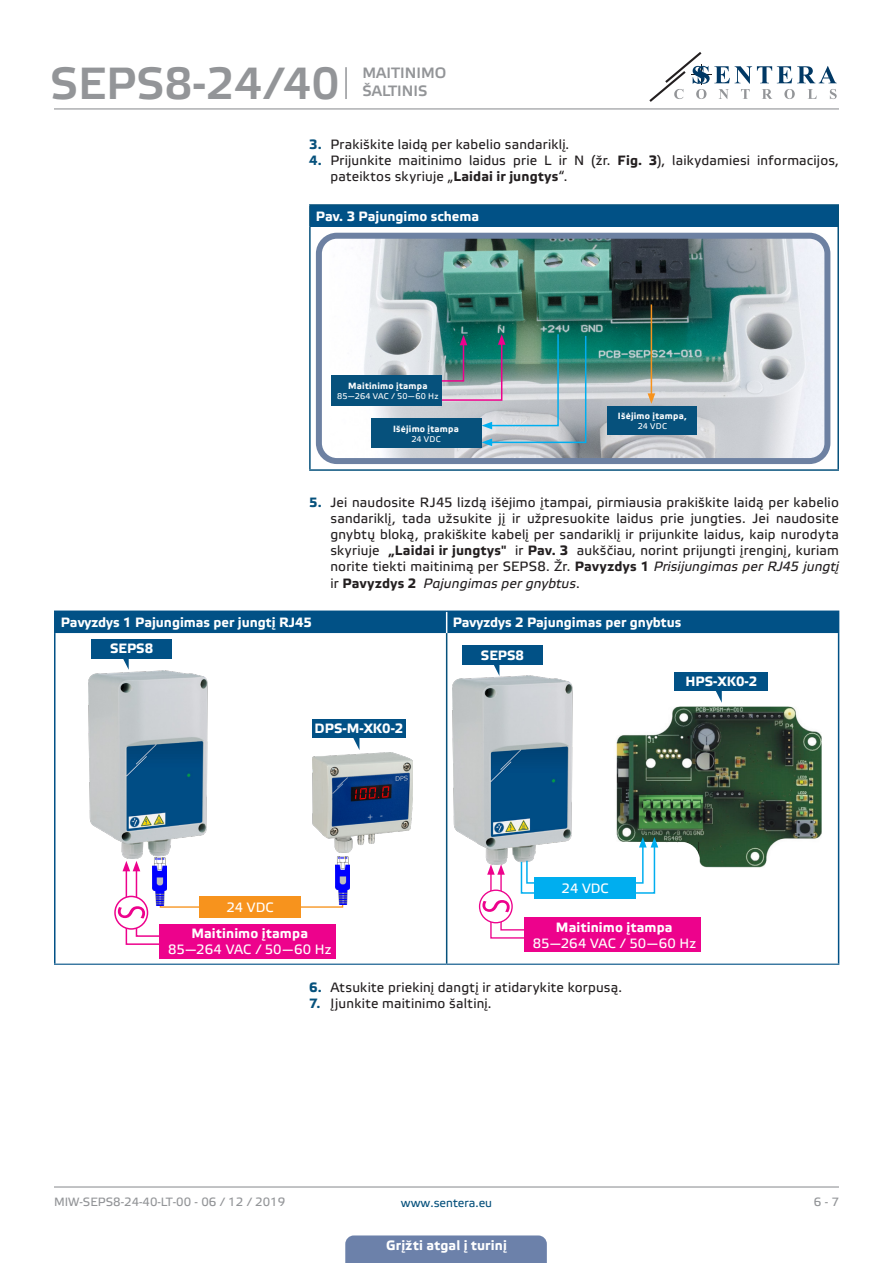
<style>
.page{position:relative;width:893px;height:1263px;background:#fff}
.page>*{position:absolute;margin:0;border:0;box-sizing:border-box;transform-origin:0 0}
.t1{font:45px "Etelka Medium Pro";color:#939598}
.t2{font:15px "Etelka Medium Pro";color:#939598}
.t3{font:13.5px/16.2px "Etelka Text Pro";letter-spacing:.015em;color:#231f20}
.head-table{font:700 13.5px "Etelka Text Pro";color:#fff}
.table_text{font:13.5px "Etelka Text Pro";letter-spacing:.005em;color:#fff}
.Body_text{font:700 13.5px "Etelka Text Pro";color:#fff}
.table_text-2{font:700 13.5px "Etelka Text Pro";letter-spacing:.01em;color:#fff}
.head-table-2{font:700 13.5px "Etelka Text Pro";letter-spacing:.02em;color:#fff}
.Body_text-2{font:13.5px "Etelka Text Pro";color:#fff}
.t4{font:12px "Etelka Text Pro";color:#939598}
.t5{font:12px "Etelka Text Pro";color:#06517c}
.table_text-3{font:700 9px "Etelka Text Pro";letter-spacing:.025em;color:#fff}
.table_text-4{font:8.25px "Etelka Text Pro";letter-spacing:.025em;color:#fff}
.s1{font-weight:700;color:#06517c}
.s2{font-weight:700}
.s3{font-style:italic}
</style>
<div class="page">
<hr style="left:54px;top:108px;width:785px;height:1px;background:#939598">
<hr style="left:54px;top:1186px;width:785px;height:1px;background:#939598">
<svg style="left:649px;top:52px;width:188px;height:50px"></svg>
<div style="left:345px;top:1235px;width:202px;height:28px;background:#6c81aa"></div>
<div style="left:310px;top:205px;width:528px;height:22px;background:#015186"></div>
<hr style="left:309px;top:204px;width:530px;height:2px;background:#06517c">
<hr style="left:309px;top:206px;width:2px;height:21px;background:#06517c">
<hr style="left:837px;top:206px;width:2px;height:21px;background:#06517c">
<hr style="left:309px;top:227px;width:2px;height:242px;background:#06517c">
<hr style="left:837px;top:227px;width:2px;height:242px;background:#06517c">
<hr style="left:309px;top:469px;width:530px;height:2px;background:#06517c">
<img style="left:329px;top:240px;width:494px;height:217px">
<div style="left:316px;top:233px;width:514px;height:231px;border:6px solid #6d81a2;border-radius:18px"></div>
<div style="left:331px;top:376px;width:111px;height:30px;background:#06517c"></div>
<div style="left:371px;top:419px;width:110px;height:29px;background:#06517c"></div>
<div style="left:608px;top:406px;width:89px;height:29px;background:#06517c"></div>
<svg style="left:440px;top:333px;width:147px;height:113px;background:#789fa3"></svg>
<hr style="left:651px;top:304px;width:1px;height:92px;background:#f7931d">
<svg style="left:648px;top:393px;width:7px;height:11px"></svg>
<hr style="left:446px;top:633px;width:1px;height:331px;background:#06517c">
<hr style="left:54px;top:610px;width:393px;height:2px;background:#015186">
<hr style="left:54px;top:612px;width:2px;height:21px;background:#015186">
<hr style="left:447px;top:610px;width:392px;height:2px;background:#015186">
<hr style="left:54px;top:633px;width:2px;height:331px;background:#015186">
<hr style="left:838px;top:633px;width:1px;height:331px;background:#015186">
<hr style="left:54px;top:964px;width:393px;height:1px;background:#015186">
<hr style="left:447px;top:964px;width:392px;height:1px;background:#015186">
<div style="left:56px;top:611px;width:783px;height:22px;background:#015186"></div>
<svg style="left:120px;top:658px;width:9px;height:12px"></svg>
<div style="left:92px;top:639px;width:80px;height:19px;background:#015186"></div>
<svg style="left:353px;top:738px;width:6px;height:11px"></svg>
<div style="left:312px;top:719px;width:94px;height:19px;background:#015186"></div>
<img style="left:312px;top:752px;width:101px;height:100px">
<img style="left:88px;top:670px;width:120px;height:188px">
<img style="left:153px;top:857px;width:13px;height:1px">
<img style="left:337px;top:856px;width:12px;height:48px">
<div style="left:114px;top:896px;width:34px;height:34px;border:2px solid #ed028c;border-radius:50%"></div>
<svg style="left:118px;top:858px;width:227px;height:88px"></svg>
<div style="left:160px;top:924px;width:176px;height:34px;background:#ed028c"></div>
<img style="left:616px;top:706px;width:206px;height:162px">
<img style="left:705px;top:808px;width:7px;height:15px">
<img style="left:453px;top:676px;width:120px;height:170px">
<svg style="left:491px;top:664px;width:8px;height:11px"></svg>
<div style="left:462px;top:645px;width:81px;height:19px;background:#015186"></div>
<svg style="left:713px;top:690px;width:9px;height:13px"></svg>
<div style="left:675px;top:672px;width:93px;height:18px;background:#015186"></div>
<div style="left:479px;top:889px;width:34px;height:34px;border:1px solid #ed028c;border-radius:50%"></div>
<svg style="left:482px;top:837px;width:176px;height:102px"></svg>
<div style="left:525px;top:918px;width:176px;height:34px;background:#ed028c"></div>
<hr style="left:345px;top:67px;width:2px;height:32px;background:#939598">
<h1 class="t1" style="left:50px;top:59px;width:291px">SEPS8-24/40</h1>
<p class="t2" style="left:362px;top:65px;width:85px">MAITINIMO</p>
<p class="t2" style="left:362px;top:83px;width:66px">ŠALTINIS</p>
<p class="t3" style="left:309px;top:137px;width:262px"><span class="s1">3.</span> Prakiškite laidą per kabelio sandariklį.</p>
<p class="t3" style="left:330px;top:153px;width:510px;text-indent:-21px"><span class="s1">4.</span> Prijunkite maitinimo laidus prie L ir N (žr. <span class="s2">Fig. 3</span>), laikydamiesi informacijos, pateiktos skyriuje „<span class="s2">Laidai ir jungtys</span>“.</p>
<p class="head-table" style="left:316px;top:209px;width:165px">Pav. 3 Pajungimo schema</p>
<p class="table_text-3" style="left:348px;top:381px;width:81px">Maitinimo įtampa</p>
<p class="table_text-4" style="left:337px;top:392px;width:103px">85—264 VAC / 50—60 Hz</p>
<p class="table_text-3" style="left:393px;top:424px;width:67px">Išėjimo įtampa</p>
<p class="table_text-4" style="left:411px;top:434px;width:31px">24 VDC</p>
<p class="table_text-3" style="left:618px;top:410px;width:70px">Išėjimo įtampa,</p>
<p class="table_text-4" style="left:638px;top:421px;width:31px">24 VDC</p>
<p class="t3" style="left:330px;top:495px;width:510px;text-align:justify;text-indent:-21px"><span class="s1">5.</span> Jei naudosite RJ45 lizdą išėjimo įtampai, pirmiausia prakiškite laidą per kabelio sandariklį, tada užsukite jį ir užpresuokite laidus prie jungties. Jei naudosite gnybtų bloką, prakiškite kabelį per sandariklį ir prijunkite laidus, kaip nurodyta skyriuje <span class="s2">„Laidai ir jungtys"</span> ir <span class="s2">Pav. 3</span> aukščiau, norint prijungti įrenginį, kuriam norite tiekti maitinimą per SEPS8. Žr. <span class="s2">Pavyzdys 1</span> <span class="s3">Prisijungimas per RJ45 jungtį </span>ir <span class="s2">Pavyzdys 2</span> <span class="s3">Pajungimas per gnybtus</span>.</p>
<p class="head-table" style="left:61px;top:615px;width:253px">Pavyzdys 1 Pajungimas per jungtį RJ45</p>
<p class="head-table" style="left:453px;top:615px;width:230px">Pavyzdys 2 Pajungimas per gnybtus</p>
<p class="Body_text" style="left:110px;top:641px;width:44px">SEPS8</p>
<p class="Body_text" style="left:481px;top:647px;width:44px">SEPS8</p>
<p class="Body_text" style="left:315px;top:721px;width:90px">DPS-M-XK0-2</p>
<p class="Body_text" style="left:685px;top:674px;width:73px">HPS-XK0-2</p>
<p class="Body_text-2" style="left:562px;top:881px;width:48px">24 VDC</p>
<p class="Body_text-2" style="left:226px;top:900px;width:48px">24 VDC</p>
<p class="table_text-2" style="left:191px;top:926px;width:118px">Maitinimo įtampa</p>
<p class="table_text" style="left:168px;top:942px;width:165px">85—264 VAC / 50—60 Hz</p>
<p class="table_text-2" style="left:556px;top:919px;width:118px">Maitinimo įtampa</p>
<p class="table_text" style="left:533px;top:936px;width:165px">85—264 VAC / 50—60 Hz</p>
<p class="t3" style="left:309px;top:980px;width:314px"><span class="s1">6.</span> Atsukite priekinį dangtį ir atidarykite korpusą.</p>
<p class="t3" style="left:309px;top:996px;width:184px"><span class="s1">7.</span> Įjunkite maitinimo šaltinį.</p>
<p class="t4" style="left:54px;top:1195px;width:233px">MIW-SEPS8-24-40-LT-00 - 06 / 12 / 2019</p>
<p class="t5" style="left:401px;top:1196px;width:93px">www.sentera.eu</p>
<p class="t4" style="left:814px;top:1195px;width:27px">6 - 7</p>
<p class="head-table-2" style="left:386px;top:1238px;width:122px">Grįžti atgal į turinį</p>
</div>
